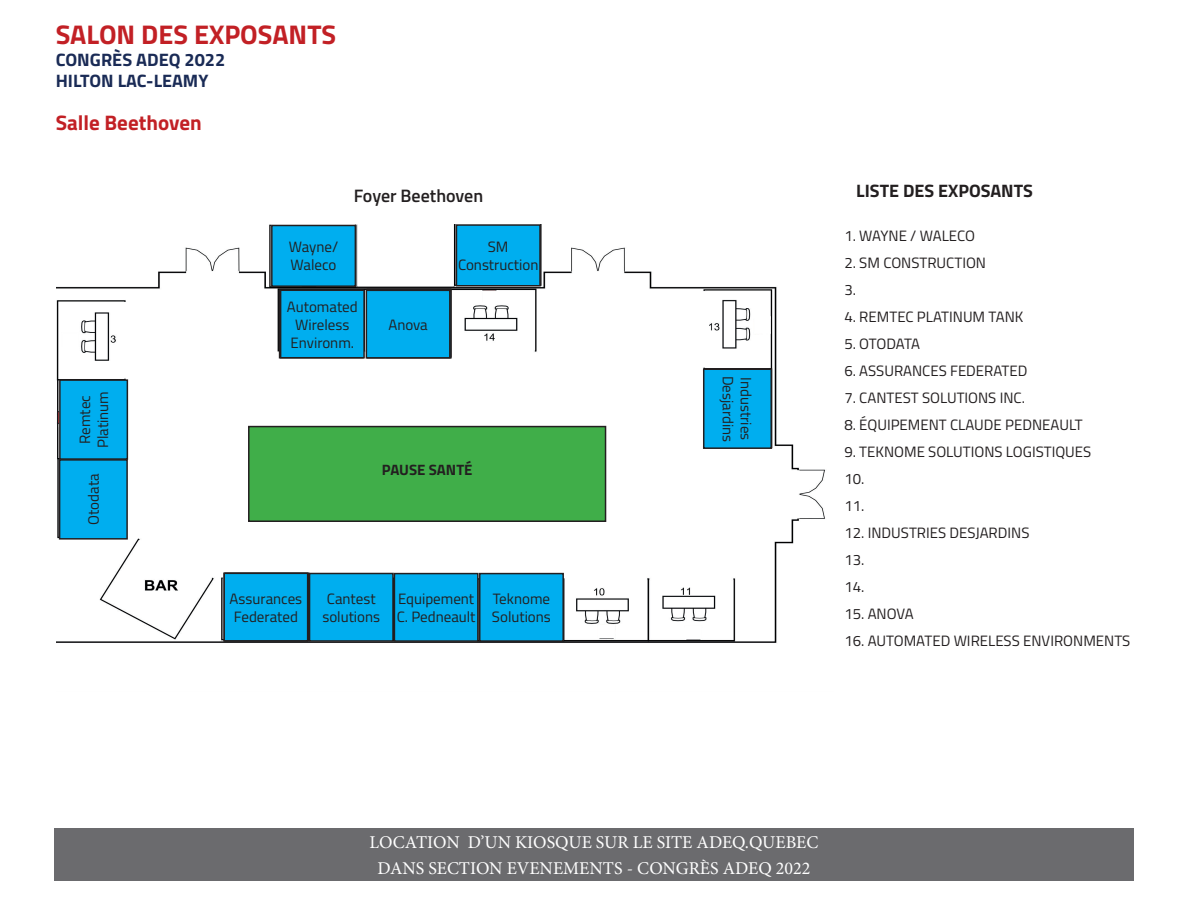
<style>
.page{position:relative;width:1188px;height:918px;background:#fff}
.page>*{position:absolute;margin:0;border:0;box-sizing:border-box;transform-origin:0 0}
.t1{font:700 27px "Titillium";color:#c22025}
.t2{font:700 21px "Titillium";color:#c22025}
.t3{font:18px/25.8px "Minion Pro";color:#fff;text-align:center}
.t4{font:700 18px/21.6px "Titillium";color:#1a2b56}
.t5{font:700 18px "Titillium";color:#231f20}
.t6{font:600 18px "Titillium";color:#231f20}
.t7{font:15px/18px "Titillium";color:#231f20}
.t8{font:700 15px "Titillium";color:#231f20}
.t9{font:15px "Titillium";letter-spacing:-.02em;color:#231f20}
</style>
<div class="page">
<div style="left:54px;top:828px;width:1080px;height:52px;background:#6b6b6e"></div>
<img style="left:56px;top:225px;width:769px;height:418px">
<div style="left:272px;top:225px;width:83px;height:61px;background:#00aeef"></div>
<div style="left:271px;top:225px;width:85px;height:62px;border:2px solid #231f20"></div>
<div style="left:357px;top:221px;width:97px;height:65px;background:#fff;border:2px solid #fff"></div>
<div style="left:553px;top:317px;width:119px;height:66px;background:#fff"></div>
<div style="left:481px;top:290px;width:18px;height:14px;background:#fff"></div>
<div style="left:61px;top:332px;width:18px;height:18px;background:#fff"></div>
<div style="left:753px;top:316px;width:18px;height:18px;background:#fff"></div>
<div style="left:598px;top:625px;width:17px;height:13px;background:#fff"></div>
<div style="left:685px;top:626px;width:17px;height:13px;background:#fff"></div>
<div style="left:456px;top:225px;width:84px;height:61px;background:#00aeef"></div>
<div style="left:456px;top:224px;width:85px;height:62px;border:2px solid #231f20"></div>
<div style="left:704px;top:369px;width:67px;height:79px;background:#00aeef"></div>
<div style="left:703px;top:368px;width:69px;height:81px;border:2px solid #231f20"></div>
<div style="left:60px;top:380px;width:67px;height:79px;background:#00aeef"></div>
<div style="left:59px;top:379px;width:69px;height:81px;border:2px solid #231f20"></div>
<div style="left:310px;top:573px;width:83px;height:68px;background:#00aeef"></div>
<div style="left:309px;top:573px;width:85px;height:69px;border:2px solid #231f20"></div>
<div style="left:60px;top:460px;width:67px;height:79px;background:#00aeef"></div>
<div style="left:59px;top:459px;width:69px;height:81px;border:2px solid #231f20"></div>
<div style="left:394px;top:574px;width:84px;height:67px;background:#00aeef"></div>
<div style="left:394px;top:573px;width:85px;height:69px;border:2px solid #231f20"></div>
<div style="left:224px;top:573px;width:84px;height:68px;background:#00aeef"></div>
<div style="left:223px;top:573px;width:85px;height:69px;border:2px solid #231f20"></div>
<div style="left:281px;top:290px;width:83px;height:68px;background:#00aeef"></div>
<div style="left:280px;top:290px;width:85px;height:68px;border:2px solid #231f20"></div>
<div style="left:366px;top:290px;width:84px;height:68px;background:#00aeef"></div>
<div style="left:366px;top:290px;width:85px;height:69px;border:2px solid #231f20"></div>
<div style="left:249px;top:427px;width:357px;height:94px;background:#40ae49"></div>
<div style="left:248px;top:426px;width:358px;height:96px;border:2px solid #231f20"></div>
<div style="left:480px;top:574px;width:83px;height:67px;background:#00aeef"></div>
<div style="left:479px;top:573px;width:85px;height:69px;border:2px solid #231f20"></div>
<h1 class="t1" style="left:56px;top:14px;width:282px">SALON DES EXPOSANTS</h1>
<p class="t4" style="left:56px;top:48px;width:171px">CONGRÈS ADEQ 2022<br>HILTON LAC-LEAMY</p>
<h2 class="t2" style="left:56px;top:106px;width:147px">Salle Beethoven</h2>
<p class="t6" style="left:354px;top:182px;width:131px">Foyer Beethoven</p>
<p class="t7" style="left:289px;top:237px;width:51px">Wayne/<br>Waleco</p>
<p class="t7" style="left:458px;top:237px;width:82px;text-align:center">SM<br>Construction</p>
<p class="t7" style="left:75px;top:448px;width:58px;rotate:-90deg">Remtec<br>Platinum</p>
<p class="t7" style="left:84px;top:525px;width:53px;rotate:-90deg">Otodata</p>
<p class="t7" style="left:287px;top:297px;width:72px;text-align:center">Automated<br>Wireless<br>Environm.</p>
<p class="t7" style="left:382px;top:314px;width:56px">Wireless</p>
<p class="t7" style="left:388px;top:315px;width:41px">Anova</p>
<p class="t8" style="left:382px;top:458px;width:92px">PAUSE SANTÉ</p>
<p class="t7" style="left:231px;top:589px;width:74px">Assurances<br>Federated</p>
<p class="t7" style="left:322px;top:589px;width:59px;text-align:center">Cantest solutions</p>
<p class="t7" style="left:397px;top:589px;width:80px">Equipement<br>C. Pedneault</p>
<p class="t7" style="left:492px;top:589px;width:60px">Teknome<br>Solutions</p>
<p class="t7" style="left:738px;top:376px;width:68px;rotate:90deg">Desjardins</p>
<p class="t7" style="left:756px;top:377px;width:64px;rotate:90deg">Industries</p>
<p class="t5" style="left:856px;top:177px;width:178px">LISTE DES EXPOSANTS</p>
<p class="t7" style="left:844px;top:226px;width:132px">1. WAYNE / WALECO</p>
<p class="t7" style="left:844px;top:249px;width:143px;line-height:27px">2. SM CONSTRUCTION<br>3.</p>
<p class="t7" style="left:844px;top:307px;width:180px">4. REMTEC PLATINUM TANK</p>
<p class="t9" style="left:844px;top:333px;width:77px">5. OTODATA</p>
<p class="t7" style="left:844px;top:361px;width:185px">6. ASSURANCES FEDERATED</p>
<p class="t7" style="left:844px;top:388px;width:182px">7. CANTEST SOLUTIONS INC.</p>
<p class="t7" style="left:844px;top:415px;width:240px">8. ÉQUIPEMENT CLAUDE PEDNEAULT</p>
<p class="t7" style="left:844px;top:438px;width:248px;line-height:27px">9. TEKNOME SOLUTIONS LOGISTIQUES<br>10.<br>11.</p>
<p class="t7" style="left:844px;top:519px;width:187px;line-height:27px">12. INDUSTRIES DESJARDINS<br>13.<br>14.</p>
<p class="t7" style="left:844px;top:604px;width:71px">15. ANOVA</p>
<p class="t7" style="left:844px;top:631px;width:288px">16. AUTOMATED WIRELESS ENVIRONMENTS</p>
<p class="t3" style="left:369px;top:829px;width:451px">LOCATION D’UN KIOSQUE SUR LE SITE ADEQ.QUEBEC<br>DANS SECTION EVENEMENTS - CONGRÈS ADEQ 2022</p>
</div>
